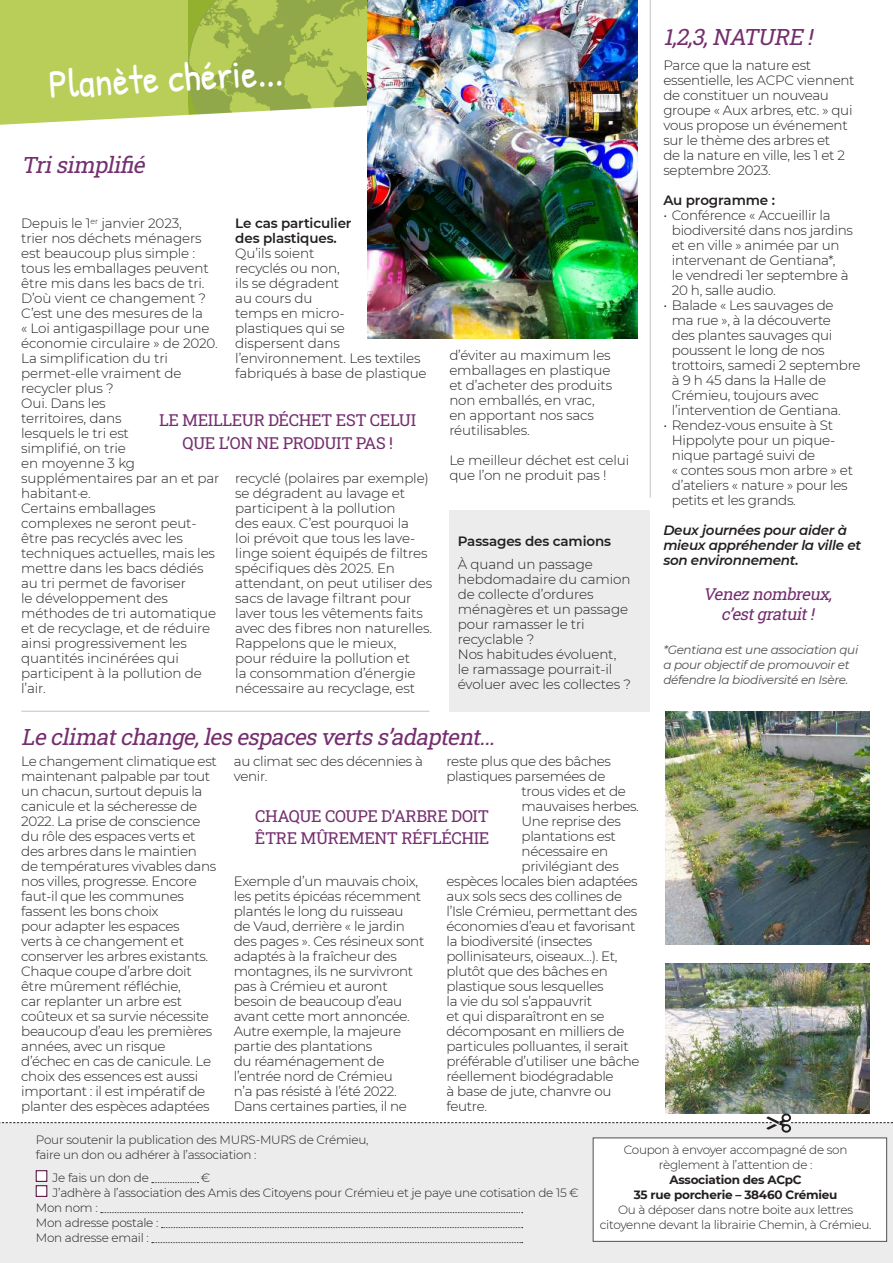
<style>
.page{position:relative;width:893px;height:1263px;background:#fff}
.page>*{position:absolute;margin:0;border:0;box-sizing:border-box;transform-origin:0 0}
.t1{font:40.35px "Patrick Hand";color:#fff}
.t2{font:italic 22.5px "Roboto Slab";color:#752e6f}
.t3{font:16.5px/22.5px "Roboto Slab";letter-spacing:-.025em;color:#752e6f;text-align:center}
.t4{font:italic 16.5px/19.8px "Roboto Slab";color:#752e6f;text-align:center}
.t5{font:300 13.5px/15px "Montserrat";letter-spacing:-.02em;color:#231f20}
.t6{font:italic 600 13.5px/15px "Montserrat";letter-spacing:-.02em;color:#231f20}
.t7{font:600 13.5px/15px "Montserrat";letter-spacing:-.01em;color:#231f20}
.t8{font:300 12px/15px "Montserrat";letter-spacing:-.02em;color:#231f20;text-align:center}
.t9{font:italic 12px/15px "Montserrat";letter-spacing:-.025em;color:#4e4f50}
.t10{font:700 12px/15px "Montserrat";letter-spacing:-.02em;color:#231f20;text-align:center}
.s1{font-size:13.2px}
</style>
<div class="page">
<img style="left:665px;top:963px;width:205px;height:150px">
<img style="left:665px;top:712px;width:205px;height:233px">
<hr style="left:650px;top:0;width:1px;height:497px;background:#c4c4c5">
<hr style="left:21px;top:711px;width:408px;height:1px;background:#c4c4c5">
<div style="left:0;top:1123px;width:893px;height:140px;background:#ebeceb"></div>
<svg style="left:152px;top:1182px;width:46px;height:1px"></svg>
<svg style="left:101px;top:1212px;width:422px;height:1px"></svg>
<svg style="left:161px;top:1227px;width:362px;height:1px"></svg>
<svg style="left:152px;top:1242px;width:371px;height:1px"></svg>
<div style="left:36px;top:1170px;width:11px;height:12px;background:#fff;border:1px solid #470030"></div>
<div style="left:36px;top:1185px;width:11px;height:12px;background:#fff;border:1px solid #470030"></div>
<div style="left:593px;top:1138px;width:294px;height:103px;background:#fff"></div>
<div style="left:593px;top:1137px;width:294px;height:105px;border:1px solid #4e4f50"></div>
<svg style="left:0;top:1113px;width:893px;height:20px"></svg>
<div style="left:0;top:0;width:185px;height:125px;background:#b9ce59"></div>
<svg style="left:182px;top:0;width:185px;height:115px;background:#a8bd57"></svg>
<img style="left:367px;top:0;width:271px;height:338px">
<div style="left:449px;top:510px;width:201px;height:202px;background:#ebeceb"></div>
<h1 class="t1" style="left:47px;top:56px;width:237px;rotate:-3deg">Planète chérie...</h1>
<h2 class="t2" style="left:21px;top:150px;width:131px">Trisimplifié</h2>
<p class="t5" style="left:21px;top:216px;width:200px">Depuis le 1<sup>er</sup> janvier 2023,<br>trier nos déchets ménagers est beaucoup plus simple : tous les emballages peuvent être mis dans les bacs de tri.<br>D’où vient ce changement ?<br>C’est une des mesures de la<br>« Loi antigaspillage pour une économie circulaire » de 2020.<br>La simplification du tri permet-elle vraiment de recycler plus ?<br>Oui. Dans les<br>territoires, dans<br>lesquels le tri est<br>simplifié, on trie<br>en moyenne 3 kg supplémentaires par an et par habitant<span class="s1">·</span>e.<br>Certains emballages complexes ne seront peut&shy;être pas recyclés avec les techniques actuelles, mais les mettre dans les bacs dédiés au tri permet de favoriser<br>le développement des méthodes de tri automatique et de recyclage, et de réduire ainsi progressivement les quantités incinérées qui participent à la pollution de l’air.</p>
<p class="t7" style="left:235px;top:215px;width:118px">Le cas particulier des plastiques.</p>
<p class="t5" style="left:235px;top:246px;width:193px">Qu’ils soient<br>recyclés ou non,<br>ils se dégradent<br>au cours du<br>temps en micro-<br>plastiques qui se<br>dispersent dans l’environnement. Les textiles fabriqués à base de plastique</p>
<p class="t3" style="left:159px;top:409px;width:259px">LE MEILLEUR DÉCHET EST CELUI<br>QUE L’ON NE PRODUIT PAS !</p>
<p class="t5" style="left:235px;top:471px;width:198px">recyclé (polaires par exemple) se dégradent au lavage et participent à la pollution<br>des eaux. C’est pourquoi la<br>loi prévoit que tous les lave&shy;linge soient équipés de filtres spécifiques dès 2025. En attendant, on peut utiliser des sacs de lavage filtrant pour laver tous les vêtements faits avec des fibres non naturelles.<br>Rappelons que le mieux,<br>pour réduire la pollution et<br>la consommation d’énergie nécessaire au recyclage, est</p>
<p class="t5" style="left:449px;top:348px;width:164px">d’éviter au maximum les emballages en plastique et d’acheter des produits non emballés, en vrac, en apportant nos sacs réutilisables.</p>
<p class="t5" style="left:449px;top:453px;width:181px">Le meilleur déchet est celui que l’on ne produit pas !</p>
<p class="t7" style="left:458px;top:533px;width:155px">Passages des camions</p>
<p class="t5" style="left:458px;top:556px;width:175px">À quand un passage hebdomadaire du camion de collecte d’ordures ménagères et un passage pour ramasser le tri recyclable ?<br>Nos habitudes évoluent, le ramassage pourrait-il évoluer avec les collectes ?</p>
<h2 class="t2" style="left:21px;top:722px;width:481px">Leclimatchange,lesespacesvertss’adaptent...</h2>
<p class="t5" style="left:21px;top:754px;width:197px">Le changement climatique est maintenant palpable par tout un chacun, surtout depuis la canicule et la sécheresse de<br>2022. La prise de conscience du rôle des espaces verts et des arbres dans le maintien de températures vivables dans nos villes, progresse. Encore faut-il que les communes fassent les bons choix<br>pour adapter les espaces<br>verts à ce changement et conserver les arbres existants.<br>Chaque coupe d’arbre doit être mûrement réfléchie,<br>car replanter un arbre est coûteux et sa survie nécessite beaucoup d’eau les premières années, avec un risque d’échec en cas de canicule. Le choix des essences est aussi important : il est impératif de planter des espèces adaptées</p>
<p class="t5" style="left:234px;top:754px;width:191px">au climat sec des décennies à venir.</p>
<p class="t5" style="left:446px;top:754px;width:166px">reste plus que des bâches</p>
<p class="t5" style="left:446px;top:769px;width:160px">plastiques parsemées de</p>
<p class="t5" style="left:522px;top:784px;width:106px">trous vides et de</p>
<p class="t5" style="left:522px;top:799px;width:119px">mauvaises herbes.</p>
<p class="t5" style="left:522px;top:814px;width:101px">Une reprise des</p>
<p class="t5" style="left:522px;top:829px;width:96px">plantations est</p>
<p class="t5" style="left:522px;top:844px;width:88px">nécessaire en</p>
<p class="t5" style="left:522px;top:859px;width:99px">privilégiant des</p>
<p class="t5" style="left:446px;top:874px;width:193px">espèces locales bien adaptées</p>
<p class="t5" style="left:446px;top:889px;width:177px">aux sols secs des collines de</p>
<p class="t5" style="left:446px;top:904px;width:192px">l’Isle Crémieu, permettant des</p>
<p class="t5" style="left:446px;top:919px;width:191px">économies d’eau et favorisant</p>
<p class="t5" style="left:446px;top:934px;width:147px">la biodiversité (insectes</p>
<p class="t5" style="left:446px;top:949px;width:173px">pollinisateurs, oiseaux…). Et,</p>
<p class="t5" style="left:446px;top:964px;width:163px">plutôt que des bâches en</p>
<p class="t5" style="left:446px;top:979px;width:159px">plastique sous lesquelles</p>
<p class="t5" style="left:446px;top:994px;width:147px">la vie du sol s’appauvrit</p>
<p class="t5" style="left:446px;top:1009px;width:160px">et qui disparaîtront en se</p>
<p class="t5" style="left:446px;top:1024px;width:180px">décomposant en milliers de</p>
<p class="t5" style="left:446px;top:1039px;width:184px">particules polluantes, il serait</p>
<p class="t5" style="left:446px;top:1054px;width:195px">préférable d’utiliser une bâche</p>
<p class="t5" style="left:446px;top:1069px;width:169px">réellement biodégradable</p>
<p class="t5" style="left:446px;top:1084px;width:166px">à base de jute, chanvre ou</p>
<p class="t5" style="left:446px;top:1099px;width:42px">feutre.</p>
<p class="t3" style="left:255px;top:804px;width:236px;text-align:left">CHAQUE COUPE D’ARBRE DOIT<br>ÊTRE MÛREMENT RÉFLÉCHIE</p>
<p class="t5" style="left:234px;top:874px;width:192px">Exemple d’un mauvais choix, les petits épicéas récemment plantés le long du ruisseau<br>de Vaud, derrière « le jardin des pages ». Ces résineux sont adaptés à la fraîcheur des montagnes, ils ne survivront pas à Crémieu et auront besoin de beaucoup d’eau avant cette mort annoncée.<br>Autre exemple, la majeure partie des plantations<br>du réaménagement de l’entrée nord de Crémieu<br>n’a pas résisté à l’été 2022.<br>Dans certaines parties, il ne</p>
<h2 class="t2" style="left:663px;top:21px;width:156px">1,2,3,NATURE !</h2>
<p class="t5" style="left:663px;top:57px;width:193px">Parce que la nature est essentielle, les ACPC viennent de constituer un nouveau groupe « Aux arbres, etc. » qui vous propose un événement sur le thème des arbres et<br>de la nature en ville, les 1 et 2 septembre 2023.</p>
<p class="t7" style="left:663px;top:192px;width:113px">Au programme :</p>
<p class="t5" style="left:672px;top:207px;width:183px;text-indent:-9px">• Conférence « Accueillir la biodiversité dans nos jardins et en ville » animée par un intervenant de Gentiana*,<br>le vendredi 1er septembre à<br>20 h, salle audio.</p>
<p class="t5" style="left:672px;top:297px;width:190px;text-indent:-9px">• Balade « Les sauvages de<br>ma rue », à la découverte<br>des plantes sauvages qui poussent le long de nos trottoirs, samedi 2 septembre à 9 h 45 dans la Halle de<br>Crémieu, toujours avec l’intervention de Gentiana.</p>
<p class="t5" style="left:672px;top:417px;width:183px;text-indent:-9px">• Rendez-vous ensuite à St<br>Hippolyte pour un pique&shy;nique partagé suivi de<br>« contes sous mon arbre » et d’ateliers « nature » pour les petits et les grands.</p>
<p class="t6" style="left:663px;top:522px;width:199px">Deux journées pour aider à mieux appréhender la ville et son environnement.</p>
<p class="t4" style="left:703px;top:583px;width:134px">Veneznombreux, c’estgratuit!</p>
<p class="t9" style="left:663px;top:642px;width:196px">*Gentiana est une association qui a pour objectif de promouvoir et défendre la biodiversité en Isère.</p>
<p class="t8" style="left:36px;top:1132px;width:334px;text-align:left">Pour soutenir la publication des MURS-MURS de Crémieu, faire un don ou adhérer à l’association :</p>
<p class="t8" style="left:53px;top:1169px;width:98px">Je fais un don de</p>
<p class="t8" style="left:201px;top:1169px;width:11px">€</p>
<p class="t8" style="left:53px;top:1184px;width:528px">J’adhère à l’association des Amis des Citoyens pour Crémieu et je paye une cotisation de 15 €</p>
<p class="t8" style="left:36px;top:1199px;width:63px">Mon nom :</p>
<p class="t8" style="left:36px;top:1214px;width:124px">Mon adresse postale :</p>
<p class="t8" style="left:36px;top:1229px;width:114px">Mon adresse email :</p>
<p class="t8" style="left:624px;top:1142px;width:225px">Coupon à envoyer accompagné de son règlement à l’attention de :</p>
<p class="t10" style="left:634px;top:1172px;width:205px">Association des ACpC<br>35 rue porcherie – 38460 Crémieu</p>
<p class="t8" style="left:600px;top:1202px;width:273px">Ou à déposer dans notre boite aux lettres citoyenne devant la librairie Chemin, à Crémieu.</p>
</div>
